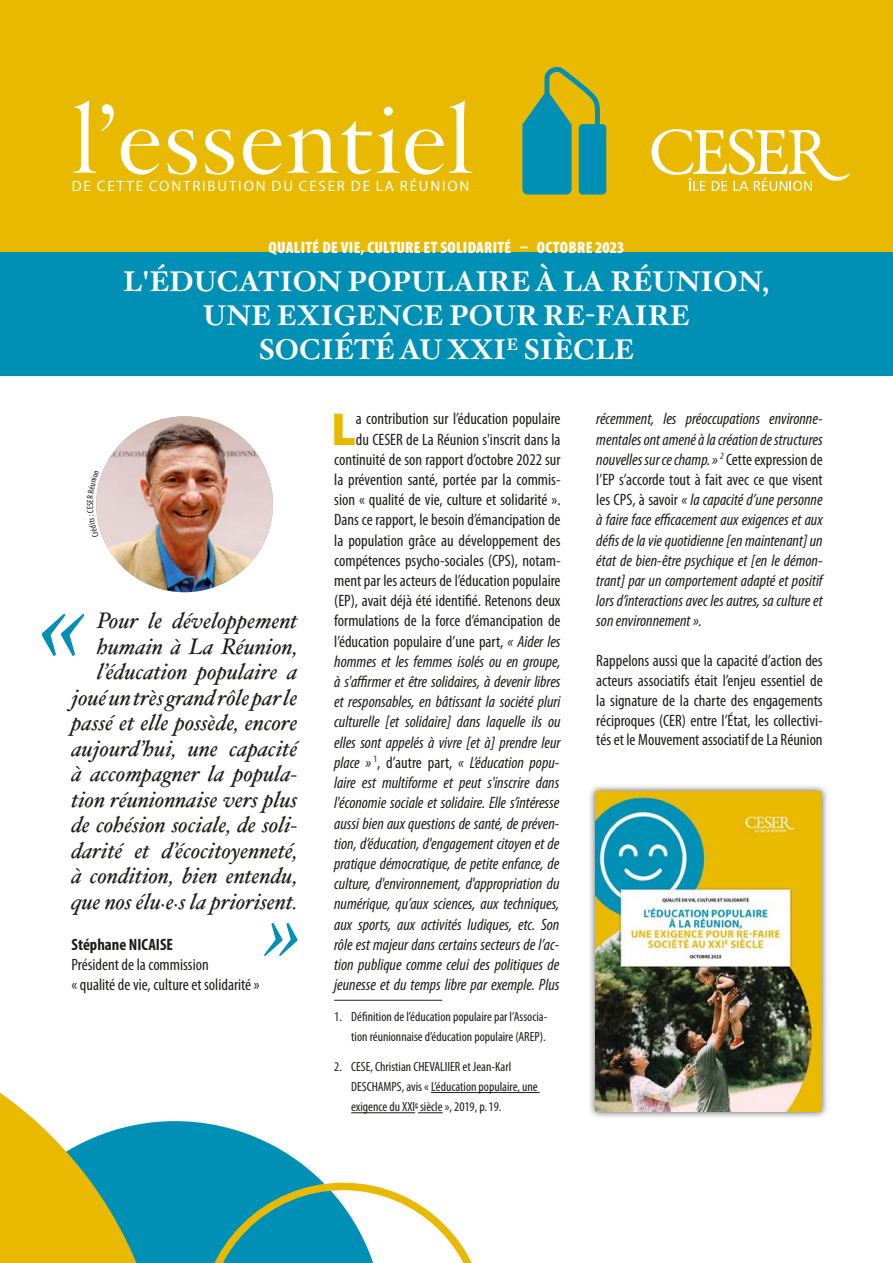
<style>
.page{position:relative;width:893px;height:1263px;background:#fff}
.page>*{position:absolute;margin:0;border:0;box-sizing:border-box;transform-origin:0 0}
.t1{font:97.5px "Hoefler Clear Text Pro";color:#fff}
.t2{font:900 46.5px "Myriad Pro";color:#e9b900}
.t3{font:700 28.5px/34.2px "Hoefler Text Pro";color:#fff;text-align:center}
.t4{font:italic 22.5px/25.5px "Hoefler Text Pro";color:#1d1d1b;text-align:right}
.t5{font:italic condensed 16.5px/20.2px "Myriad Pro";color:#1d1d1b;text-align:right}
.t6{font:condensed 16.5px/19.8px "Myriad Pro";color:#1d1d1b}
.t7{font:900 condensed 16.5px "Myriad Pro";letter-spacing:.02em;color:#fff}
.t8{font:700 condensed 16.5px "Myriad Pro";color:#1d1d1b}
.t9{font:15px "Myriad Pro";letter-spacing:.12em;color:#fff}
.NOTE{font:condensed 13.35px/20.2px "Myriad Pro";color:#1d1d1b;text-align:right}
.s1{font-style:normal}
</style>
<div class="page">
<svg style="left:166px;top:1121px;width:186px;height:142px;fill:#0090b6"></svg>
<svg style="left:0;top:1092px;width:166px;height:171px"></svg>
<svg style="left:200px;top:1183px;width:272px;height:80px"></svg>
<div style="left:0;top:0;width:893px;height:261px;background:#e9b900"></div>
<svg style="left:651px;top:129px;width:199px;height:62px"></svg>
<div style="left:0;top:253px;width:893px;height:123px;background:#0090b6"></div>
<img style="left:99px;top:416px;width:174px;height:176px">
<svg style="left:42px;top:614px;width:43px;height:42px"></svg>
<svg style="left:264px;top:923px;width:34px;height:33px"></svg>
<hr style="left:334px;top:1000px;width:108px;height:1px;background:#1d1d1b">
<hr style="left:431px;top:1092px;width:109px;height:1px;background:#1d1d1b">
<hr style="left:351px;top:1112px;width:64px;height:1px;background:#1d1d1b">
<svg style="left:415px;top:1107px;width:28px;height:6px"></svg>
<svg style="left:522px;top:67px;width:84px;height:128px"></svg>
<div style="left:587px;top:783px;width:242px;height:336px;background:#1d1d1b;opacity:.75"></div>
<img style="left:595px;top:791px;width:226px;height:320px">
<svg style="left:96px;top:482px;width:3px;height:44px"></svg>
<p class="t1" style="left:71px;top:66px;width:402px">l’essentiel</p>
<p class="t9" style="left:72px;top:177px;width:399px">DE CETTE CONTRIBUTION DU CESER DE LA RÉUNION</p>
<p class="t7" style="left:269px;top:236px;width:358px">QUALITÉ DE VIE, CULTURE ET SOLIDARITÉ – OCTOBRE 2023</p>
<p class="t3" style="left:123px;top:263px;width:648px">L'ÉDUCATION POPULAIRE À LA RÉUNION,<br>UNE EXIGENCE POUR RE-FAIRE<br>SOCIÉTÉ AU XXI<sup>E</sup> SIÈCLE</p>
<p class="t4" style="left:71px;top:607px;width:228px">Pour le développement humain à La Réunion, l’éducation populaire a joué un très grand rôle par le passé et elle possède, encore aujourd’hui, une capacité à accompagner la popula&shy;tion réunionnaise vers plus de cohésion sociale, de soli&shy;darité et d’écocitoyenneté, à condition, bien entendu, que nos élu.e.s la priorisent.</p>
<p class="t8" style="left:71px;top:934px;width:103px">Stéphane NICAISE</p>
<p class="t6" style="left:71px;top:954px;width:190px;line-height:20.2px">Président de la commission<br>« qualité de vie, culture et solidarité »</p>
<p class="t5" style="left:334px;top:409px;width:228px"><span class="s1">a contribution sur l’éducation populaire<br>du CESER de La Réunion s'inscrit dans la continuité de son rapport d’octobre 2022 sur la prévention santé, portée par la commis&shy;sion « qualité de vie, culture et solidarité ».<br>Dans ce rapport, le besoin d’émancipation de la population grâce au développement des compétences psycho-sociales (CPS), notam&shy;ment par les acteurs de l’éducation populaire (EP), avait déjà été identifié. Retenons deux formulations de la force d’émancipation de l’éducation populaire d’une part,</span> « Aider les hommes et les femmes isolés ou en groupe, à s'affirmer et être solidaires, à devenir libres et responsables, en bâtissant la société pluri culturelle [et solidaire] dans laquelle ils ou elles sont appelés à vivre [et à] prendre leur place » <sup>1</sup><span class="s1">, d’autre part,</span> « L’éducation popu&shy;laire est multiforme et peut s'inscrire dans l'économie sociale et solidaire. Elle s’intéresse aussi bien aux questions de santé, de préven&shy;tion, d’éducation, d'engagement citoyen et de pratique démocratique, de petite enfance, de culture, d'environnement, d'appropriation du numérique, qu’aux sciences, aux techniques, aux sports, aux activités ludiques, etc. Son rôle est majeur dans certains secteurs de l’ac&shy;tion publique comme celui des politiques de jeunesse et du temps libre par exemple. Plus</p>
<p class="NOTE" style="left:334px;top:1006px;width:215px">1. Définition de l’éducation populaire par l’Associa&shy;tion réunionnaise d’éducation populaire (AREP).</p>
<p class="NOTE" style="left:351px;top:1056px;width:188px;text-align:left;text-indent:-17px">2. CESE, Christian CHEVALIIER et Jean-Karl<br>DESCHAMPS, avis « L’éducation populaire, une exigence du XXI<sup>e</sup> siècle », 2019, p.19.</p>
<p class="t2" style="left:331px;top:398px;width:26px">L</p>
<p class="t5" style="left:596px;top:409px;width:228px;text-align:justify">récemment, les préoccupations environne&shy;mentales ont amené à la création de structures nouvelles sur ce champ. » <sup>2</sup> <span class="s1">Cette expression de l’EP s’accorde tout à fait avec ce que visent les CPS, à savoir</span> « la capacité d’une personne à faire face efficacement aux exigences et aux défis de la vie quotidienne [en maintenant] un état de bien-être psychique et [en le démon&shy;trant] par un comportement adapté et positif lors d’interactions avec les autres, sa culture et son environnement ».</p>
<p class="t6" style="left:596px;top:651px;width:228px;text-align:justify">Rappelons aussi que la capacité d’action des acteurs associatifs était l’enjeu essentiel de la signature de la charte des engagements réciproques (CER) entre l’État, les collectivi&shy;tés et le Mouvement associatif de La Réunion</p>
</div>
